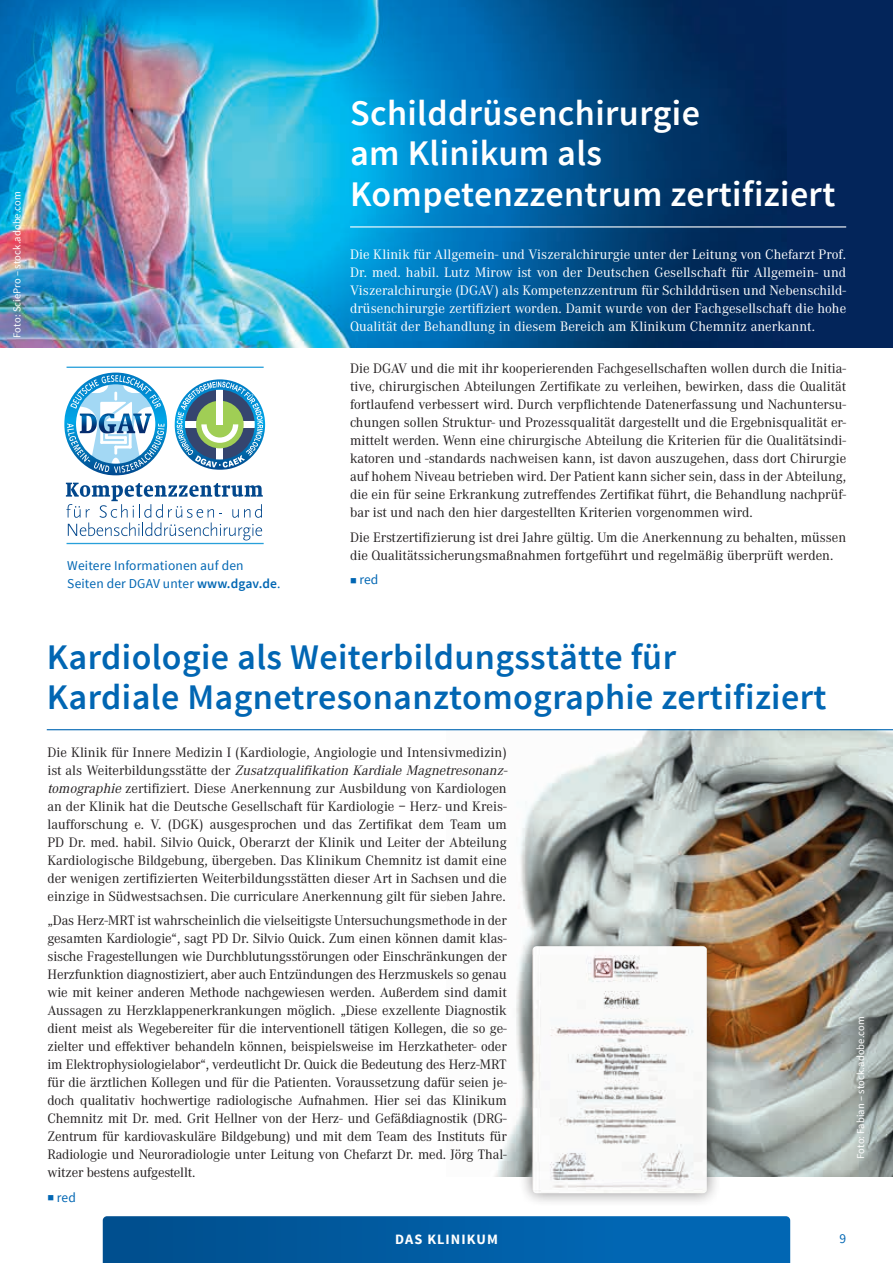
<style>
.page{position:relative;width:893px;height:1263px;background:#fff}
.page>*{position:absolute;margin:0;border:0;box-sizing:border-box;transform-origin:0 0}
.t1{font:600 36px/40.5px "Source Sans Pro";letter-spacing:.01em;color:#0166b3}
.t2{font:600 36px/40.5px "Source Sans Pro";letter-spacing:.01em;color:#fff}
.t3{font:14.25px/18px "Corporate A";color:#231f20;text-align:justify}
.t4{font:14.25px/18px "Corporate A";letter-spacing:.005em;color:#fff;text-align:justify}
.t5{font:700 14.25px "Source Sans Pro";letter-spacing:.075em;color:#fff}
.t6{font:13.5px/18px "Source Sans Pro";letter-spacing:.01em;color:#0166b3}
.t7{font:10.5px "Source Sans Pro";letter-spacing:.01em;color:#fff}
.s1{font-weight:600}
.s2{font-style:italic}
</style>
<div class="page">
<div style="left:0;top:0;width:893px;height:347px;background:#03255a"></div>
<img style="left:0;top:0;width:787px;height:347px">
<hr style="left:350px;top:226px;width:496px;height:1px;background:#fff">
<img style="left:64px;top:373px;width:103px;height:61px">
<svg style="left:65px;top:374px;width:101px;height:101px"></svg>
<img style="left:80px;top:413px;width:72px;height:21px">
<hr style="left:67px;top:367px;width:197px;height:1px;background:#28a0da">
<hr style="left:67px;top:543px;width:197px;height:1px;background:#28a0da">
<svg style="left:66px;top:483px;width:197px;height:57px"></svg>
<img style="left:175px;top:379px;width:90px;height:91px">
<svg style="left:177px;top:382px;width:86px;height:85px"></svg>
<img style="left:446px;top:730px;width:447px;height:447px">
<svg style="left:103px;top:1216px;width:687px;height:47px;background:#015da4"></svg>
<hr style="left:47px;top:729px;width:846px;height:1px;background:#0166b3">
<div style="left:518px;top:932px;width:203px;height:275px;background:#231f20;opacity:.5"></div>
<img style="left:532px;top:946px;width:175px;height:247px">
<p class="t7" style="left:11px;top:338px;width:148px;rotate:-90deg">Foto: SciePro – stock.adobe.com</p>
<p class="t6" style="left:67px;top:557px;width:215px">Weitere Informationen auf den<br>Seiten der DGAV unter <span class="s1">www.dgav.de</span>.</p>
<h1 class="t2" style="left:350px;top:93px;width:487px">Schilddrüsenchirurgie<br>am Klinikum als<br>Kompetenzzentrum zertifiziert</h1>
<p class="t4" style="left:350px;top:246px;width:498px">Die Klinik für Allgemein- und Viszeralchirurgie unter der Leitung von Chefarzt Prof.<br>Dr. med. habil. Lutz Mirow ist von der Deutschen Gesellschaft für Allgemein- und Viszeralchirurgie (DGAV) als Kompetenzzentrum für Schilddrüsen und Nebenschild&shy;drüsenchirurgie zertifiziert worden. Damit wurde von der Fachgesellschaft die hohe Qualität der Behandlung in diesem Bereich am Klinikum Chemnitz anerkannt.</p>
<p class="t3" style="left:350px;top:360px;width:498px">Die DGAV und die mit ihr kooperierenden Fachgesellschaften wollen durch die Initia&shy;tive, chirurgischen Abteilungen Zertifikate zu verleihen, bewirken, dass die Qualität fortlaufend verbessert wird. Durch verpflichtende Datenerfassung und Nachuntersu&shy;chungen sollen Struktur- und Prozessqualität dargestellt und die Ergebnisqualität er&shy;mittelt werden. Wenn eine chirurgische Abteilung die Kriterien für die Qualitätsindi&shy;katoren und -standards nachweisen kann, ist davon auszugehen, dass dort Chirurgie auf hohem Niveau betrieben wird. Der Patient kann sicher sein, dass in der Abteilung, die ein für seine Erkrankung zutreffendes Zertifikat führt, die Behandlung nachprüf&shy;bar ist und nach den hier dargestellten Kriterien vorgenommen wird.</p>
<p class="t3" style="left:350px;top:528px;width:498px">Die Erstzertifizierung ist drei Jahre gültig. Um die Anerkennung zu behalten, müssen die Qualitätssicherungsmaßnahmen fortgeführt und regelmäßig überprüft werden.</p>
<p class="t6" style="left:350px;top:571px;width:30px">■ red</p>
<h1 class="t1" style="left:47px;top:638px;width:781px">Kardiologie als Weiterbildungsstätte für<br>Kardiale Magnetresonanztomographie zertifiziert</h1>
<p class="t3" style="left:47px;top:743px;width:464px;text-align:left">Die Klinik für Innere Medizin I (Kardiologie, Angiologie und Intensivmedizin) i s t a l s We i t e r b i l d u n g s s t ä t t e d e r <span class="s2">Zusatzqualifikation Kardiale Magnetresonanz&shy;tomographie</span> zertifiziert. Diese Anerkennung zur Ausbildung von Kardiologen an der Klinik hat die Deutsche Gesellschaft für Kardiologie – Herz- und Kreis&shy;laufforschung e. V. (DGK) ausgesprochen und das Zertifikat dem Team um PD Dr. med. habil. Silvio Quick, Oberarzt der Klinik und Leiter der Abteilung Kardiologische Bildgebung, übergeben. Das Klinikum Chemnitz ist damit eine der wenigen zertifizierten Weiterbildungsstätten dieser Art in Sachsen und die einzige in Südwestsachsen. Die curriculare Anerkennung gilt für sieben Jahre.</p>
<p class="t3" style="left:47px;top:912px;width:461px">„Das Herz-MRT ist wahrscheinlich die vielseitigste Untersuchungsmethode in der gesamten Kardiologie“, sagt PD Dr. Silvio Quick. Zum einen können damit klas&shy;sische Fragestellungen wie Durchblutungsstörungen oder Einschränkungen der Herzfunktion diagnostiziert, aber auch Entzündungen des Herzmuskels so genau wie mit keiner anderen Methode nachgewiesen werden. Außerdem sind damit Aussagen zu Herzklappenerkrankungen möglich. „Diese exzellente Diagnostik dient meist als Wegebereiter für die interventionell tätigen Kollegen, die so ge&shy;zielter und effektiver behandeln können, beispielsweise im Herzkatheter- oder im Elektrophysiologielabor“, verdeutlicht Dr. Quick die Bedeutung des Herz-MRT für die ärztlichen Kollegen und für die Patienten. Voraussetzung dafür seien je&shy;doch qualitativ hochwertige radiologische Aufnahmen. Hier sei das Klinikum Chemnitz mit Dr. med. Grit Hellner von der Herz- und Gefäßdiagnostik (DRG-Zentrum für kardiovaskuläre Bildgebung) und mit dem Team des Instituts für Radiologie und Neuroradiologie unter Leitung von Chefarzt Dr. med. Jörg Thal&shy;witzer bestens aufgestellt.</p>
<p class="t6" style="left:47px;top:1188px;width:30px">■ red</p>
<p class="t5" style="left:395px;top:1230px;width:104px">DAS KLINIKUM</p>
<p class="t7" style="left:854px;top:1159px;width:144px;rotate:-90deg">Foto: Fabian – stock.adobe.com</p>
<p class="t6" style="left:839px;top:1230px;width:8px">9</p>
</div>
